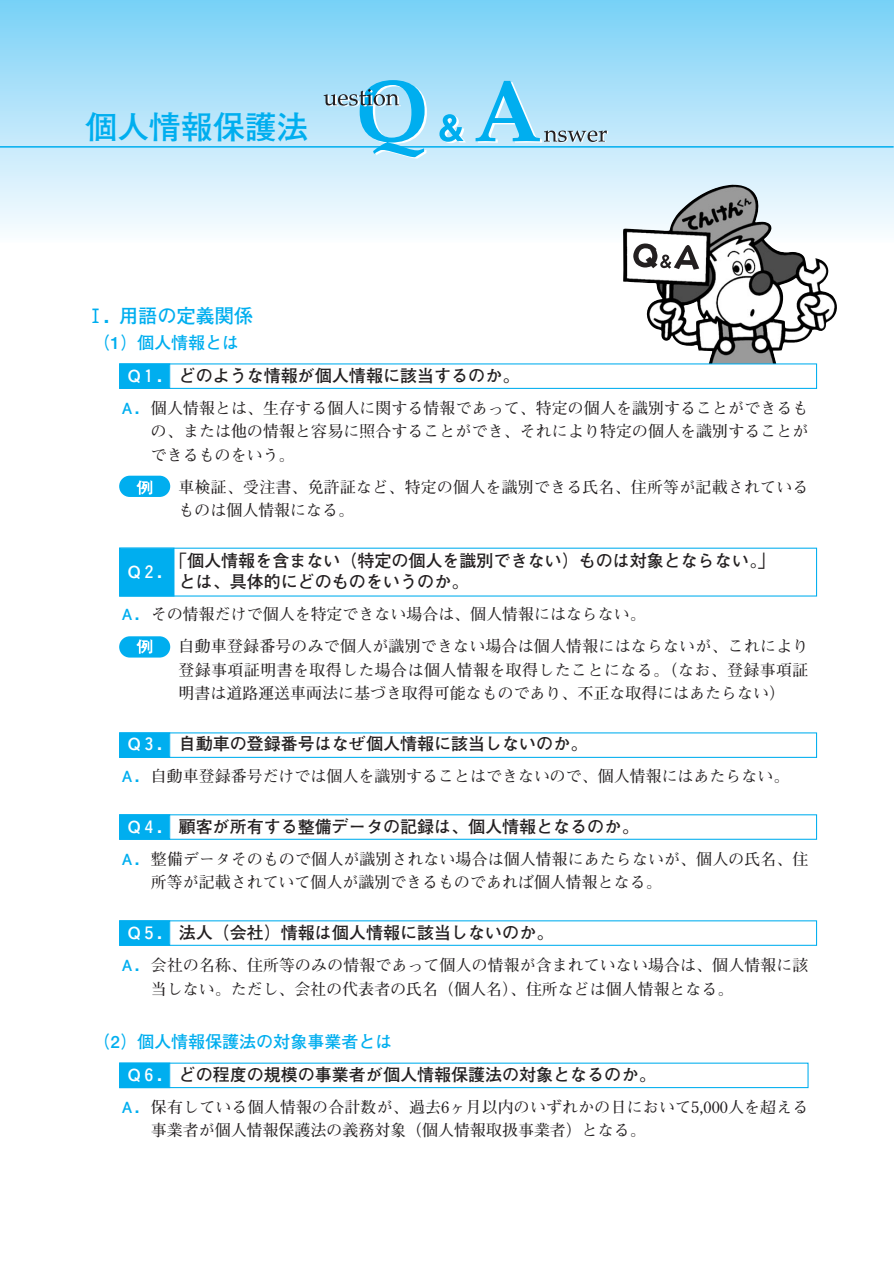
<style>
.page{position:relative;width:895px;height:1262px;background:#fff}
.page>*{position:absolute;margin:0;border:0;box-sizing:border-box;transform-origin:0 0}
.t1{font:700 31.95px "Futo Go B101";color:#00aeef}
.t2{font:700 19.2px "Futo Go B101";color:#00aeef}
.t3{font:700 16.95px/33px "Futo Go B101";color:#231f20}
.t4{font:700 16.95px "Futo Go B101";color:#fff}
.t5{font:700 15.9px/23.4px "Futo Min A101";letter-spacing:.005em;color:#231f20}
.s1{color:#00aeef}
.s2{color:#fff}
.s3{font-family:"Futo Go B101";color:#00aeef}
</style>
<div class="page">
<div style="left:0;top:0;width:893px;height:242px;background:linear-gradient(to bottom,#79d1f7,#fbfcff)"></div>
<svg style="left:439px;top:114px;width:27px;height:29px"></svg>
<svg style="left:323px;top:80px;width:104px;height:79px;background:#8fd3ef"></svg>
<svg style="left:475px;top:81px;width:133px;height:62px;background:#99d7f2"></svg>
<hr style="left:0;top:146px;width:893px;height:2px;background:#00aeef">
<img style="left:623px;top:185px;width:213px;height:184px">
<svg style="left:119px;top:363px;width:698px;height:134px"></svg>
<svg style="left:119px;top:547px;width:698px;height:541px"></svg>
<div style="left:120px;top:549px;width:53px;height:46px;background:#00aeef"></div>
<div style="left:119px;top:547px;width:55px;height:49px;border:1px solid #00aeef"></div>
<img style="left:92px;top:308px;width:7px;height:15px">
<img style="left:136px;top:478px;width:17px;height:18px">
<img style="left:136px;top:638px;width:17px;height:18px">
<svg style="left:633px;top:243px;width:66px;height:27px"></svg>
<h1 class="t1" style="left:85px;top:115px;width:225px">個人情報保護法</h1>
<p class="t2" style="left:104px;top:308px;width:150px">．用語の定義関係</p>
<p class="t3" style="left:128px;top:328px;width:393px;text-indent:-34px"><span class="s1">（1）個人情報とは<br></span><span class="s2">Q１．</span>どのような情報が個人情報に該当するのか。</p>
<p class="t5" style="left:151px;top:398px;width:658px;text-align:justify;text-indent:-32px"><span class="s3">Ａ．</span>個人情報とは、生存する個人に関する情報であって、特定の個人を識別することができるもの、または他の情報と容易に照合することができ、それにより特定の個人を識別することができるものをいう。</p>
<p class="t5" style="left:178px;top:477px;width:631px">車検証、受注書、免許証など、特定の個人を識別できる氏名、住所等が記載されているものは個人情報になる。</p>
<p class="t3" style="left:179px;top:552px;width:597px;line-height:21.3px;text-indent:-9px">「個人情報を含まない（特定の個人を識別できない）ものは対象とならない。」とは、具体的にどのものをいうのか。</p>
<p class="t5" style="left:178px;top:600px;width:631px;line-height:32px;text-indent:-59px"><span class="s3">Ａ．</span>その情報だけで個人を特定できない場合は、個人情報にはならない。<br>自動車登録番号のみで個人が識別できない場合は個人情報にはならないが、これにより</p>
<p class="t5" style="left:178px;top:660px;width:631px">登録事項証明書を取得した場合は個人情報を取得したことになる。（なお、登録事項証明書は道路運送車両法に基づき取得可能なものであり、不正な取得にはあたらない）</p>
<p class="t3" style="left:128px;top:729px;width:461px"><span class="s2">Q３．</span>自動車の登録番号はなぜ個人情報に該当しないのか。</p>
<p class="t5" style="left:119px;top:766px;width:671px"><span class="s3">Ａ．</span>自動車登録番号だけでは個人を識別することはできないので、個人情報にはあたらない。</p>
<p class="t3" style="left:128px;top:812px;width:512px"><span class="s2">Q４．</span>顧客が所有する整備データの記録は、個人情報となるのか。</p>
<p class="t5" style="left:151px;top:849px;width:658px;text-indent:-32px"><span class="s3">Ａ．</span>整備データそのもので個人が識別されない場合は個人情報にあたらないが、個人の氏名、住所等が記載されていて個人が識別できるものであれば個人情報となる。</p>
<p class="t3" style="left:128px;top:918px;width:427px"><span class="s2">Q５．</span>法人（会社）情報は個人情報に該当しないのか。</p>
<p class="t5" style="left:151px;top:955px;width:658px;text-indent:-32px"><span class="s3">Ａ．</span>会社の名称、住所等のみの情報であって個人の情報が含まれていない場合は、個人情報に該当しない。ただし、会社の代表者の氏名（個人名）、住所などは個人情報となる。</p>
<p class="t3" style="left:128px;top:1026px;width:529px;text-indent:-34px"><span class="s1">（2）個人情報保護法の対象事業者とは<br></span><span class="s2">Q６．</span>どの程度の規模の事業者が個人情報保護法の対象となるのか。</p>
<p class="t5" style="left:151px;top:1097px;width:658px;text-indent:-32px"><span class="s3">Ａ．</span>保有している個人情報の合計数が、過去6ヶ月以内のいずれかの日において5,000人を超える事業者が個人情報保護法の義務対象（個人情報取扱事業者）となる。</p>
<p class="t4" style="left:128px;top:565px;width:48px">Q２．</p>
</div>
